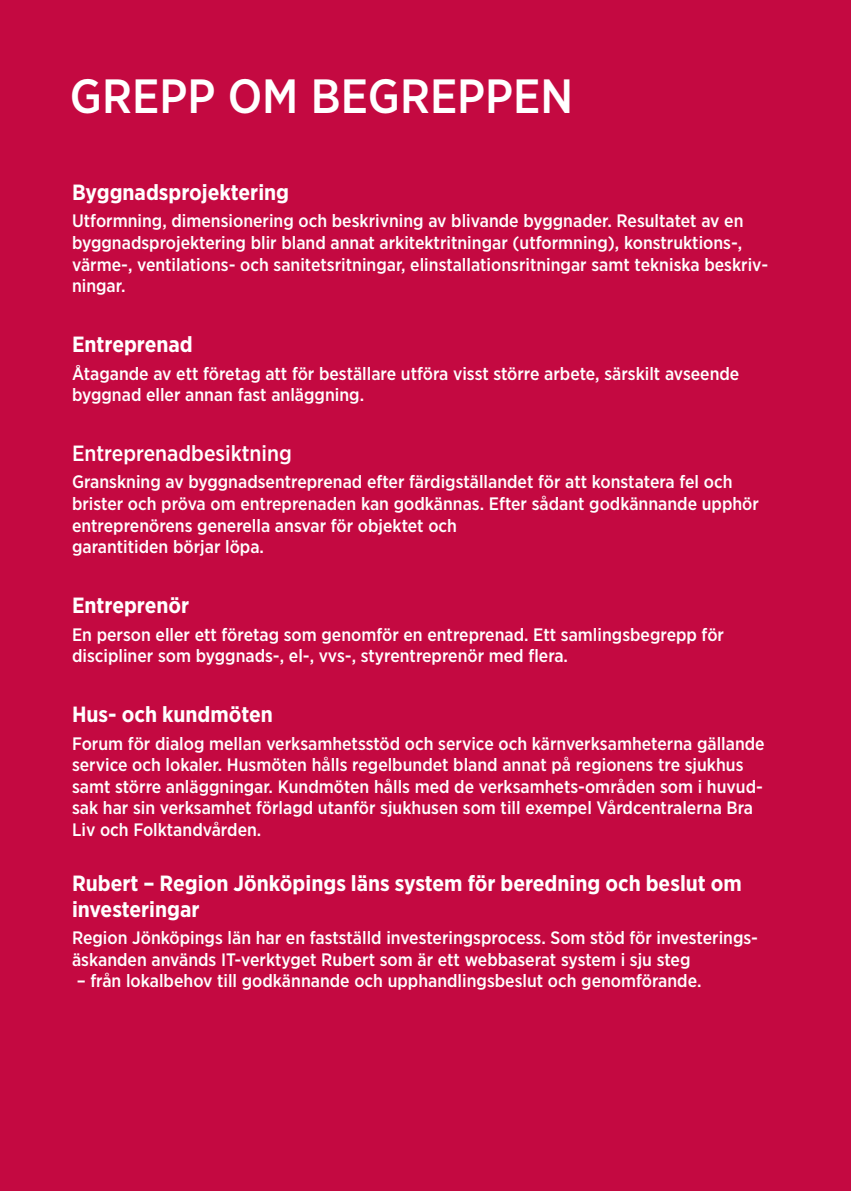
<style>
.page{position:relative;width:851px;height:1191px;background:#fff}
.page>*{position:absolute;margin:0;border:0;box-sizing:border-box;transform-origin:0 0}
.t1{font:500 48px "Gotham Narrow";color:#fff}
.t2{font:700 22px/26.4px "Gotham Narrow";color:#fff}
.t3{font:500 22px "Gotham Narrow";color:#fff}
.t4{font:500 18px/21.6px "Gotham Narrow";color:#fff}
</style>
<div class="page">
<div style="left:0;top:0;width:850px;height:1191px;background:#c40941"></div>
<h1 class="t1" style="left:70px;top:66px;width:504px">grepp om begreppen</h1>
<p class="t2" style="left:72px;top:179px;width:218px">Byggnadsprojektering</p>
<p class="t4" style="left:72px;top:210px;width:697px">Utformning, dimensionering och beskrivning av blivande byggnader. Resultatet av en byggnadsprojektering blir bland annat arkitektritningar (utformning), konstruktions-, värme-, ventilations- och sanitetsritningar, elinstallationsritningar samt tekniska beskriv&shy;ningar.</p>
<p class="t2" style="left:72px;top:331px;width:122px">Entreprenad</p>
<p class="t4" style="left:72px;top:362px;width:668px">Åtagande av ett företag att för beställare utföra visst större arbete, särskilt avseende byggnad eller annan fast anläggning.</p>
<p class="t3" style="left:72px;top:439px;width:221px">Entreprenadbesiktning</p>
<p class="t4" style="left:72px;top:471px;width:688px">Granskning av byggnadsentreprenad efter färdigställandet för att konstatera fel och brister och pröva om entreprenaden kan godkännas. Efter sådant godkännande upphör entreprenörens generella ansvar för objektet och<br>garantitiden börjar löpa.</p>
<p class="t2" style="left:72px;top:592px;width:119px">Entreprenör</p>
<p class="t4" style="left:72px;top:623px;width:653px">En person eller ett företag som genomför en entreprenad. Ett samlingsbegrepp för discipliner som byggnads-, el-, vvs-, styrentreprenör med flera.</p>
<p class="t2" style="left:72px;top:701px;width:202px">Hus- och kundmöten</p>
<p class="t4" style="left:72px;top:732px;width:694px">Forum för dialog mellan verksamhetsstöd och service och kärnverksamheterna gällande service och lokaler. Husmöten hålls regelbundet bland annat på regionens tre sjukhus samt större anläggningar. Kundmöten hålls med de verksamhets-områden som i huvud&shy;sak har sin verksamhet förlagd utanför sjukhusen som till exempel Vårdcentralerna Bra Liv och Folktandvården.</p>
<p class="t2" style="left:72px;top:869px;width:671px">Rubert – Region Jönköpings läns system för beredning och beslut om investeringar</p>
<p class="t4" style="left:72px;top:926px;width:687px">Region Jönköpings län har en fastställd investeringsprocess. Som stöd för investerings&shy;äskanden används IT-verktyget Rubert som är ett webbaserat system i sju steg</p>
<p class="t4" style="left:77px;top:970px;width:626px">– från lokalbehov till godkännande och upphandlingsbeslut och genomförande.</p>
</div>
